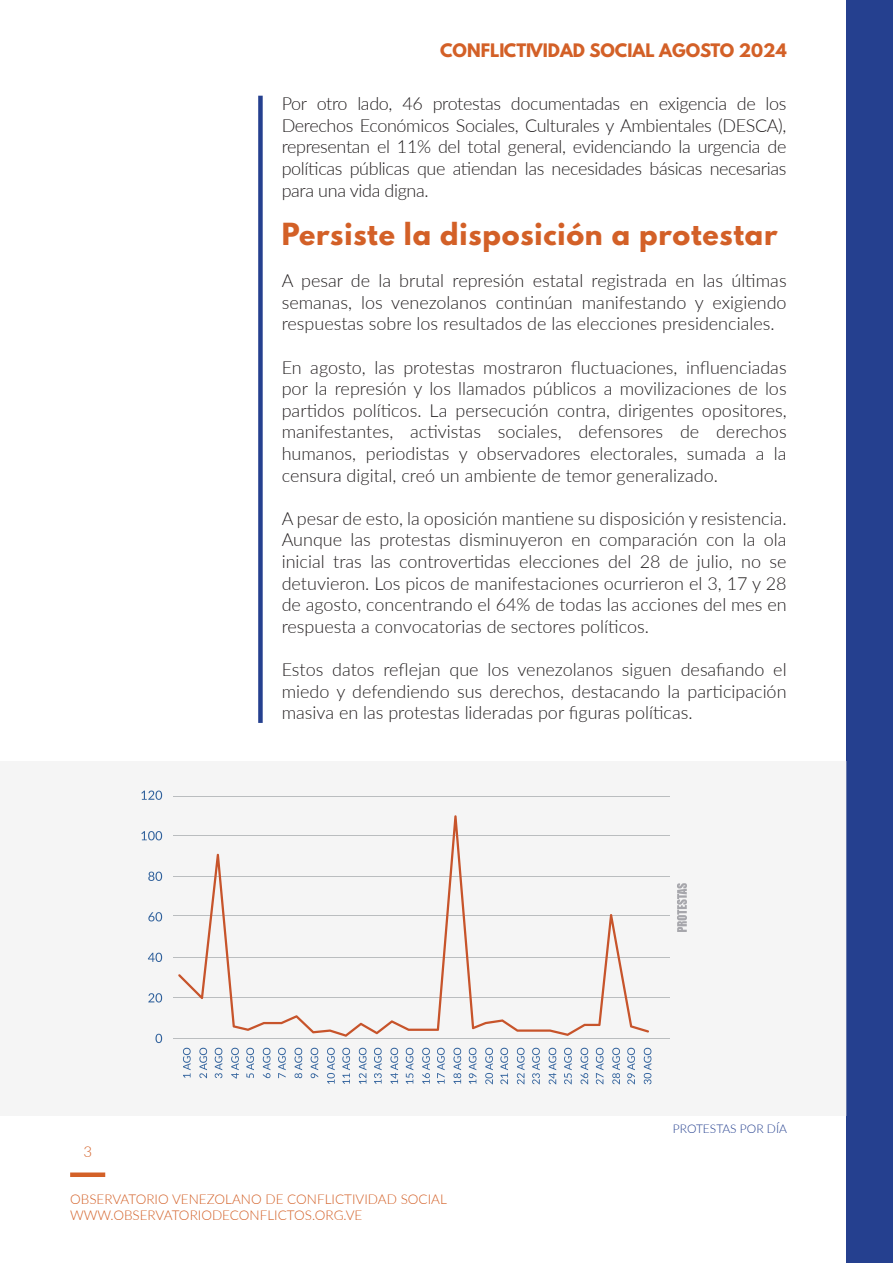
<style>
.page{position:relative;width:893px;height:1263px;background:#fff}
.page>*{position:absolute;margin:0;border:0;box-sizing:border-box;transform-origin:0 0}
.t1{font:700 27px "League Spartan";letter-spacing:.03em;color:#d36027}
.t2{font:300 18px/21.6px "Lato";color:#231f20;text-align:justify}
.t3{font:700 16.5px "League Spartan";color:#d36027}
.t4{font:300 15px "Lato";color:#d36027}
.t5{font:300 13.5px/16.2px "Lato";color:#d36027}
.t6{font:300 12px "Lato";color:#25408f}
</style>
<div class="page">
<div style="left:846px;top:0;width:47px;height:1263px;background:#25408f"></div>
<div style="left:70px;top:1172px;width:35px;height:5px;background:#d36027"></div>
<div style="left:258px;top:96px;width:5px;height:627px;background:#25408f"></div>
<div style="left:0;top:761px;width:846px;height:355px;background:#f5f5f5"></div>
<hr style="left:173px;top:1038px;width:497px;height:1px;background:#babdbf">
<hr style="left:173px;top:997px;width:497px;height:1px;background:#babdbf">
<hr style="left:173px;top:958px;width:497px;height:1px;background:#babdbf">
<hr style="left:173px;top:915px;width:497px;height:1px;background:#babdbf">
<hr style="left:173px;top:876px;width:497px;height:1px;background:#babdbf">
<hr style="left:173px;top:835px;width:497px;height:1px;background:#babdbf">
<hr style="left:173px;top:797px;width:497px;height:1px;background:#babdbf">
<svg style="left:677px;top:883px;width:10px;height:49px"></svg>
<svg style="left:183px;top:1048px;width:8px;height:30px"></svg>
<svg style="left:199px;top:1048px;width:8px;height:30px"></svg>
<svg style="left:215px;top:1048px;width:7px;height:30px"></svg>
<svg style="left:231px;top:1048px;width:8px;height:30px"></svg>
<svg style="left:246px;top:1048px;width:8px;height:30px"></svg>
<svg style="left:263px;top:1048px;width:7px;height:30px"></svg>
<svg style="left:278px;top:1048px;width:8px;height:30px"></svg>
<svg style="left:295px;top:1048px;width:7px;height:30px"></svg>
<svg style="left:311px;top:1048px;width:7px;height:30px"></svg>
<svg style="left:327px;top:1048px;width:8px;height:36px"></svg>
<svg style="left:342px;top:1048px;width:8px;height:36px"></svg>
<svg style="left:359px;top:1048px;width:7px;height:36px"></svg>
<svg style="left:374px;top:1048px;width:8px;height:36px"></svg>
<svg style="left:390px;top:1048px;width:8px;height:36px"></svg>
<svg style="left:406px;top:1048px;width:7px;height:36px"></svg>
<svg style="left:422px;top:1048px;width:8px;height:36px"></svg>
<svg style="left:437px;top:1048px;width:8px;height:36px"></svg>
<svg style="left:453px;top:1048px;width:8px;height:36px"></svg>
<svg style="left:469px;top:1048px;width:7px;height:36px"></svg>
<svg style="left:485px;top:1048px;width:8px;height:36px"></svg>
<svg style="left:500px;top:1048px;width:8px;height:36px"></svg>
<svg style="left:517px;top:1048px;width:8px;height:36px"></svg>
<svg style="left:532px;top:1048px;width:8px;height:36px"></svg>
<svg style="left:549px;top:1048px;width:7px;height:36px"></svg>
<svg style="left:564px;top:1048px;width:8px;height:36px"></svg>
<svg style="left:580px;top:1048px;width:8px;height:36px"></svg>
<svg style="left:596px;top:1048px;width:7px;height:36px"></svg>
<svg style="left:612px;top:1048px;width:8px;height:36px"></svg>
<svg style="left:627px;top:1048px;width:8px;height:36px"></svg>
<svg style="left:644px;top:1048px;width:7px;height:36px"></svg>
<svg style="left:141px;top:790px;width:21px;height:10px"></svg>
<svg style="left:141px;top:831px;width:21px;height:9px"></svg>
<svg style="left:148px;top:871px;width:14px;height:10px"></svg>
<svg style="left:148px;top:912px;width:14px;height:9px"></svg>
<svg style="left:148px;top:953px;width:14px;height:9px"></svg>
<svg style="left:148px;top:993px;width:14px;height:9px"></svg>
<svg style="left:155px;top:1034px;width:7px;height:9px"></svg>
<svg style="left:178px;top:815px;width:471px;height:222px"></svg>
<p class="t3" style="left:440px;top:37px;width:348px">CONFLICTIVIDAD SOCIAL AGOSTO 2024</p>
<p class="t2" style="left:282px;top:92px;width:506px">Por otro lado, 46 protestas documentadas en exigencia de los Derechos Económicos Sociales, Culturales y Ambientales (DESCA), representan el 11% del total general, evidenciando la urgencia de políticas públicas que atiendan las necesidades básicas necesarias para una vida digna.</p>
<p class="t1" style="left:282px;top:213px;width:497px">Persiste la disposición a protestar</p>
<p class="t2" style="left:282px;top:269px;width:506px">A pesar de la brutal represión estatal registrada en las últimas semanas, los venezolanos continúan manifestando y exigiendo respuestas sobre los resultados de las elecciones presidenciales.</p>
<p class="t2" style="left:282px;top:356px;width:506px">En agosto, las protestas mostraron fluctuaciones, influenciadas por la represión y los llamados públicos a movilizaciones de los partidos políticos. La persecución contra, dirigentes opositores, manifestantes, activistas sociales, defensores de derechos humanos, periodistas y observadores electorales, sumada a la censura digital, creó un ambiente de temor generalizado.</p>
<p class="t2" style="left:282px;top:507px;width:506px">A pesar de esto, la oposición mantiene su disposición y resistencia.<br>Aunque las protestas disminuyeron en comparación con la ola inicial tras las controvertidas elecciones del 28 de julio, no se detuvieron. Los picos de manifestaciones ocurrieron el 3, 17 y 28 de agosto, concentrando el 64% de todas las acciones del mes en respuesta a convocatorias de sectores políticos.</p>
<p class="t2" style="left:282px;top:658px;width:506px">Estos datos reflejan que los venezolanos siguen desafiando el miedo y defendiendo sus derechos, destacando la participación masiva en las protestas lideradas por figuras políticas.</p>
<p class="t4" style="left:83px;top:1141px;width:10px">3</p>
<p class="t5" style="left:70px;top:1190px;width:378px">OBSERVATORIO VENEZOLANO DE CONFLICTIVIDAD SOCIAL<br>WWW.OBSERVATORIODECONFLICTOS.ORG.VE</p>
<p class="t6" style="left:673px;top:1120px;width:116px">PROTESTAS POR DÍA</p>
</div>
